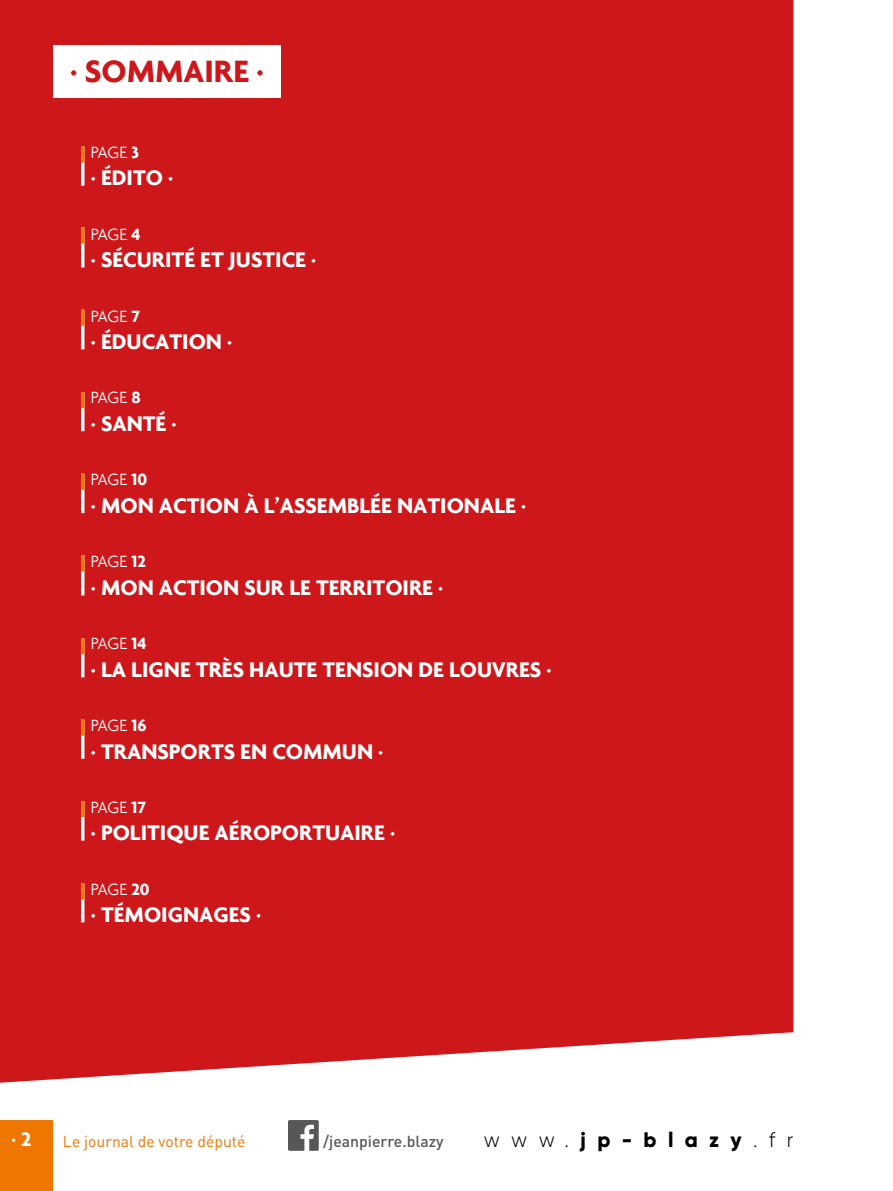
<style>
.page{position:relative;width:893px;height:1191px;background:#fff}
.page>*{position:absolute;margin:0;border:0;box-sizing:border-box;transform-origin:0 0}
.t1{font:700 33.25px "Agenda";color:#cd171a}
.t2{font:700 22.75px "Agenda";color:#fff}
.t3{font:800 21px "Gilroy";letter-spacing:.54em;color:#000}
.t4{font:700 21px "Agenda";color:#fff}
.t5{font:300 17.5px "Agenda";letter-spacing:-.03em;color:#fff}
.t6{font:15.75px "DIN Pro";color:#ee7601}
.t7{font:500 15.75px "DIN Pro";color:#575756}
.s1{font-weight:700}
.s2{font-weight:300}
</style>
<div class="page">
<div style="left:0;top:0;width:793px;height:1082px;background:#cd171a"></div>
<div style="left:54px;top:45px;width:227px;height:53px;background:#fff"></div>
<svg style="left:288px;top:1120px;width:31px;height:30px"></svg>
<div style="left:0;top:1120px;width:52px;height:71px;background:#ee7601"></div>
<hr style="left:81px;top:883px;width:3px;height:39px;background:#fff">
<hr style="left:81px;top:883px;width:3px;height:16px;background:#ee7601">
<hr style="left:81px;top:801px;width:3px;height:39px;background:#fff">
<hr style="left:81px;top:801px;width:3px;height:16px;background:#ee7601">
<hr style="left:81px;top:719px;width:3px;height:39px;background:#fff">
<hr style="left:81px;top:719px;width:3px;height:16px;background:#ee7601">
<hr style="left:81px;top:638px;width:3px;height:39px;background:#fff">
<hr style="left:81px;top:638px;width:3px;height:16px;background:#ee7601">
<hr style="left:81px;top:555px;width:3px;height:40px;background:#fff">
<hr style="left:81px;top:555px;width:3px;height:16px;background:#ee7601">
<hr style="left:81px;top:473px;width:3px;height:40px;background:#fff">
<hr style="left:81px;top:473px;width:3px;height:17px;background:#ee7601">
<hr style="left:81px;top:392px;width:3px;height:39px;background:#fff">
<hr style="left:81px;top:392px;width:3px;height:16px;background:#ee7601">
<hr style="left:81px;top:310px;width:3px;height:39px;background:#fff">
<hr style="left:81px;top:310px;width:3px;height:16px;background:#ee7601">
<hr style="left:81px;top:227px;width:3px;height:40px;background:#fff">
<hr style="left:81px;top:227px;width:3px;height:16px;background:#ee7601">
<hr style="left:81px;top:146px;width:3px;height:40px;background:#fff">
<hr style="left:81px;top:146px;width:3px;height:16px;background:#ee7601">
<div style="left:215px;top:809px;width:13px;height:15px;background:#cd171a"></div>
<h1 class="t1" style="left:70px;top:51px;width:195px">· SOMMAIRE ·</h1>
<p class="t5" style="left:91px;top:142px;width:50px">PAGE <span class="s1">3</span></p>
<p class="t2" style="left:91px;top:164px;width:84px">· ÉDITO ·</p>
<p class="t5" style="left:91px;top:224px;width:51px">PAGE <span class="s1">4</span></p>
<p class="t2" style="left:91px;top:246px;width:227px">· SÉCURITÉ ET JUSTICE ·</p>
<p class="t5" style="left:91px;top:306px;width:51px">PAGE <span class="s1">7</span></p>
<p class="t2" style="left:91px;top:328px;width:143px">· ÉDUCATION ·</p>
<p class="t5" style="left:91px;top:387px;width:51px">PAGE <span class="s1">8</span></p>
<p class="t2" style="left:91px;top:409px;width:87px">· SANTÉ ·</p>
<p class="t5" style="left:91px;top:469px;width:58px">PAGE <span class="s1">10</span></p>
<p class="t2" style="left:91px;top:491px;width:437px">· MON ACTION À L’ASSEMBLÉE NATIONALE ·</p>
<p class="t5" style="left:91px;top:551px;width:56px">PAGE <span class="s1">12</span></p>
<p class="t2" style="left:91px;top:573px;width:354px">· MON ACTION SUR LE TERRITOIRE ·</p>
<p class="t5" style="left:91px;top:633px;width:57px">PAGE <span class="s1">14</span></p>
<p class="t2" style="left:91px;top:655px;width:462px">· LA LIGNE TRÈS HAUTE TENSION DE LOUVRES ·</p>
<p class="t5" style="left:91px;top:715px;width:57px">PAGE <span class="s1">16</span></p>
<p class="t2" style="left:91px;top:737px;width:294px">· TRANSPORTS EN COMMUN ·</p>
<p class="t5" style="left:91px;top:797px;width:57px">PAGE <span class="s1">17</span></p>
<p class="t2" style="left:91px;top:819px;width:306px">· POLITIQUE ÀÉROPORTUAIRE ·</p>
<p class="t5" style="left:91px;top:879px;width:60px">PAGE <span class="s1">20</span></p>
<p class="t2" style="left:91px;top:901px;width:172px">· TÉMOIGNAGES ·</p>
<p class="t4" style="left:12px;top:1126px;width:21px">· 2</p>
<p class="t6" style="left:63px;top:1128px;width:184px">Le journal de votre député</p>
<p class="t7" style="left:323px;top:1128px;width:122px">/jeanpierre.blazy</p>
<p class="t3" style="left:484px;top:1126px;width:311px"><span class="s2">www.</span>jp-blazy<span class="s2">.fr</span></p>
</div>
